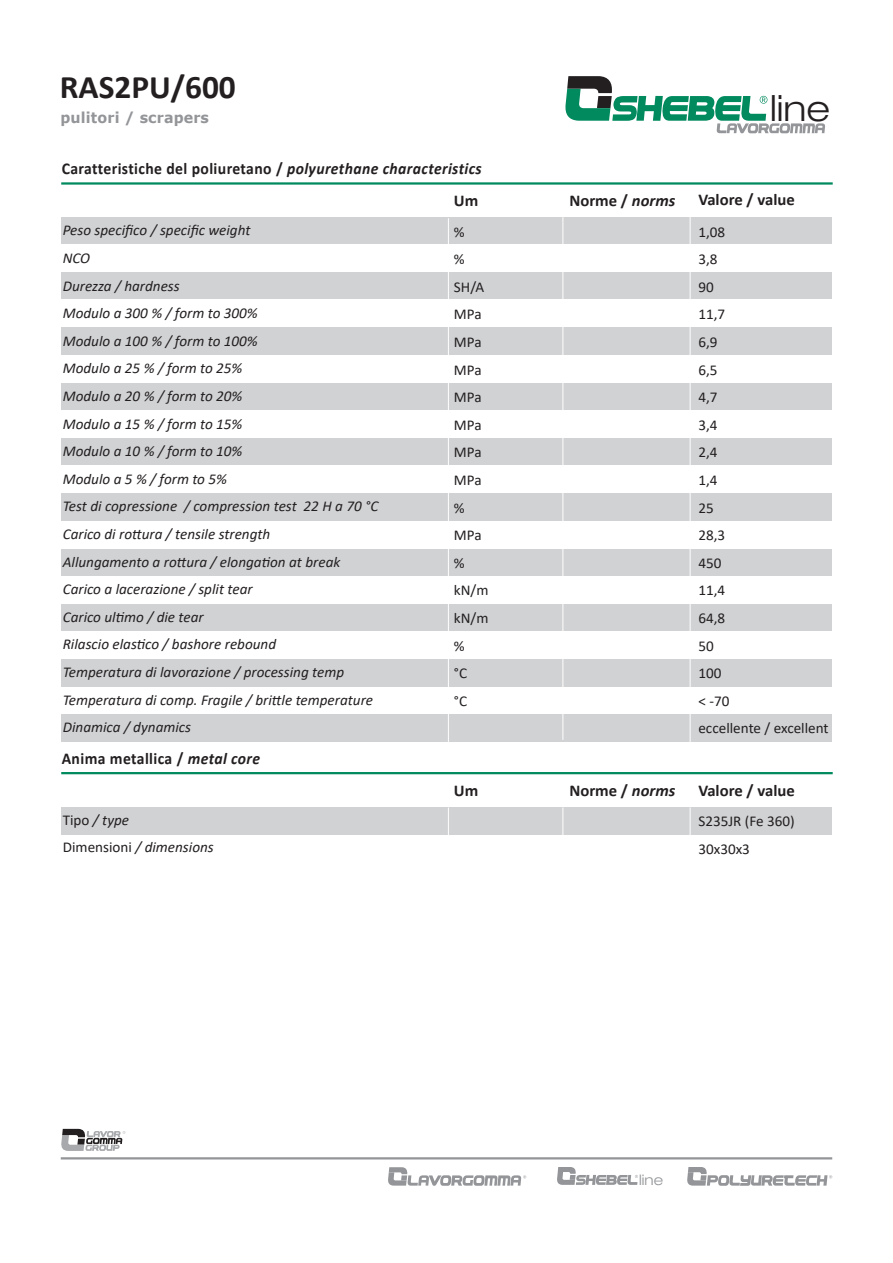
<style>
.page{position:relative;width:893px;height:1263px;background:#fff}
.page>*{position:absolute;margin:0;border:0;box-sizing:border-box;transform-origin:0 0}
.t1{font:300 expanded 36px "Helvetica Neue LT Std";color:#231f20}
.t2{font:700 33px "Calibri";color:#231f20}
.t3{font:700 16.5px "Calibri";letter-spacing:.015em;color:#231f20;scale:.95 1}
.t4{font:700 16.5px "Calibri";letter-spacing:.015em;color:#231f20}
.t5{font:italic 15px "Calibri";color:#231f20}
.t6{font:15px "Calibri";color:#231f20}
.t7{font:700 15px "Verdana";letter-spacing:.01em;color:#939598;scale:.95 1}
.t8{font:300 expanded 14.55px "Helvetica Neue LT Std";color:#939598}
.s1{font-style:italic}
.s2{font-style:normal}
</style>
<div class="page">
<div style="left:61px;top:383px;width:771px;height:27px;background:#d1d2d4"></div>
<div style="left:61px;top:548px;width:771px;height:28px;background:#d1d2d4"></div>
<div style="left:61px;top:714px;width:771px;height:28px;background:#d1d2d4"></div>
<div style="left:61px;top:217px;width:771px;height:27px;background:#d1d2d4"></div>
<div style="left:61px;top:807px;width:771px;height:28px;background:#d1d2d4"></div>
<div style="left:61px;top:272px;width:771px;height:28px;background:#d1d2d4"></div>
<div style="left:61px;top:438px;width:771px;height:27px;background:#d1d2d4"></div>
<div style="left:61px;top:604px;width:771px;height:27px;background:#d1d2d4"></div>
<div style="left:61px;top:327px;width:771px;height:28px;background:#d1d2d4"></div>
<div style="left:61px;top:493px;width:771px;height:28px;background:#d1d2d4"></div>
<div style="left:61px;top:659px;width:771px;height:28px;background:#d1d2d4"></div>
<hr style="left:448px;top:218px;width:1px;height:524px;background:#fff">
<hr style="left:448px;top:807px;width:1px;height:50px;background:#fff">
<hr style="left:562px;top:217px;width:1px;height:523px;background:#fff">
<hr style="left:562px;top:807px;width:1px;height:49px;background:#fff">
<hr style="left:690px;top:217px;width:1px;height:525px;background:#fff">
<hr style="left:690px;top:807px;width:1px;height:50px;background:#fff">
<hr style="left:61px;top:1157px;width:771px;height:2px;background:#939598">
<svg style="left:61px;top:1129px;width:64px;height:22px"></svg>
<svg style="left:388px;top:1167px;width:138px;height:19px"></svg>
<svg style="left:557px;top:1167px;width:81px;height:18px"></svg>
<svg style="left:687px;top:1167px;width:145px;height:19px"></svg>
<hr style="left:61px;top:182px;width:772px;height:3px;background:#008a5e">
<hr style="left:61px;top:772px;width:772px;height:2px;background:#008a5e">
<svg style="left:565px;top:76px;width:260px;height:57px"></svg>
<p class="t2" style="left:60px;top:63px;width:178px">RAS2PU/600</p>
<p class="t7" style="left:60px;top:107px;width:158px">pulitori / scrapers</p>
<p class="t3" style="left:62px;top:157px;width:444px">Caratteristiche del poliuretano / <span class="s1">polyurethane characteristics</span></p>
<p class="t5" style="left:63px;top:220px;width:189px">Peso specifico / specific weight</p>
<p class="t5" style="left:63px;top:248px;width:29px">NCO</p>
<p class="t5" style="left:63px;top:275px;width:118px">Durezza / hardness</p>
<p class="t5" style="left:63px;top:303px;width:196px">Modulo a 300 % / form to 300%</p>
<p class="t5" style="left:63px;top:330px;width:196px">Modulo a 100 % / form to 100%</p>
<p class="t5" style="left:63px;top:358px;width:181px">Modulo a 25 % / form to 25%</p>
<p class="t5" style="left:63px;top:386px;width:181px">Modulo a 20 % / form to 20%</p>
<p class="t5" style="left:63px;top:413px;width:181px">Modulo a 15 % / form to 15%</p>
<p class="t5" style="left:63px;top:441px;width:181px">Modulo a 10 % / form to 10%</p>
<p class="t5" style="left:63px;top:468px;width:166px">Modulo a 5 % / form to 5%</p>
<p class="t5" style="left:63px;top:496px;width:317px">Test di copressione / compression test 22 H a 70 °C</p>
<p class="t5" style="left:63px;top:524px;width:209px">Carico di rottura / tensile strength</p>
<p class="t5" style="left:63px;top:551px;width:279px">Allungamento a rottura / elongation at break</p>
<p class="t5" style="left:63px;top:579px;width:191px">Carico a lacerazione / split tear</p>
<p class="t5" style="left:63px;top:606px;width:142px">Carico ultimo / die tear</p>
<p class="t5" style="left:63px;top:634px;width:215px">Rilascio elastico / bashore rebound</p>
<p class="t5" style="left:63px;top:662px;width:283px">Temperatura di lavorazione / processing temp</p>
<p class="t5" style="left:63px;top:689px;width:312px">Temperatura di comp. Fragile / brittle temperature</p>
<p class="t5" style="left:63px;top:717px;width:130px">Dinamica / dynamics</p>
<p class="t3" style="left:62px;top:747px;width:210px">Anima metallica / <span class="s1">metal core</span></p>
<p class="t5" style="left:63px;top:810px;width:68px"><span class="s2">Tipo</span> / type</p>
<p class="t5" style="left:63px;top:837px;width:153px"><span class="s2">Dimensioni</span> / dimensions</p>
<p class="t4" style="left:454px;top:188px;width:26px">Um</p>
<p class="t6" style="left:454px;top:221px;width:12px">%</p>
<p class="t6" style="left:454px;top:249px;width:12px">%</p>
<p class="t6" style="left:454px;top:276px;width:32px">SH/A</p>
<p class="t6" style="left:454px;top:304px;width:29px">MPa</p>
<p class="t6" style="left:454px;top:331px;width:29px">MPa</p>
<p class="t6" style="left:454px;top:359px;width:29px">MPa</p>
<p class="t6" style="left:454px;top:387px;width:29px">MPa</p>
<p class="t6" style="left:454px;top:414px;width:29px">MPa</p>
<p class="t6" style="left:454px;top:442px;width:29px">MPa</p>
<p class="t6" style="left:454px;top:469px;width:29px">MPa</p>
<p class="t6" style="left:454px;top:497px;width:12px">%</p>
<p class="t6" style="left:454px;top:525px;width:29px">MPa</p>
<p class="t6" style="left:454px;top:552px;width:12px">%</p>
<p class="t6" style="left:454px;top:580px;width:36px">kN/m</p>
<p class="t6" style="left:454px;top:607px;width:36px">kN/m</p>
<p class="t6" style="left:454px;top:635px;width:12px">%</p>
<p class="t6" style="left:454px;top:663px;width:15px">°C</p>
<p class="t6" style="left:454px;top:690px;width:15px">°C</p>
<p class="t4" style="left:454px;top:779px;width:26px">Um</p>
<p class="t1" style="left:770px;top:87px;width:61px">line</p>
<p class="t4" style="left:569px;top:188px;width:107px">Norme / <span class="s1">norms</span></p>
<p class="t4" style="left:569px;top:779px;width:107px">Norme / <span class="s1">norms</span></p>
<p class="t4" style="left:698px;top:188px;width:98px">Valore / value</p>
<p class="t6" style="left:698px;top:221px;width:28px">1,08</p>
<p class="t6" style="left:698px;top:249px;width:21px">3,8</p>
<p class="t6" style="left:698px;top:276px;width:17px">90</p>
<p class="t6" style="left:698px;top:304px;width:28px">11,7</p>
<p class="t6" style="left:698px;top:331px;width:21px">6,9</p>
<p class="t6" style="left:698px;top:359px;width:21px">6,5</p>
<p class="t6" style="left:698px;top:387px;width:21px">4,7</p>
<p class="t6" style="left:698px;top:414px;width:21px">3,4</p>
<p class="t6" style="left:698px;top:442px;width:21px">2,4</p>
<p class="t6" style="left:698px;top:469px;width:21px">1,4</p>
<p class="t6" style="left:698px;top:497px;width:17px">25</p>
<p class="t6" style="left:698px;top:525px;width:28px">28,3</p>
<p class="t6" style="left:698px;top:552px;width:25px">450</p>
<p class="t6" style="left:698px;top:580px;width:28px">11,4</p>
<p class="t6" style="left:698px;top:607px;width:28px">64,8</p>
<p class="t6" style="left:698px;top:635px;width:17px">50</p>
<p class="t6" style="left:698px;top:663px;width:25px">100</p>
<p class="t6" style="left:698px;top:690px;width:32px">&lt; -70</p>
<p class="t6" style="left:698px;top:718px;width:132px">eccellente / excellent</p>
<p class="t4" style="left:698px;top:778px;width:98px">Valore / value</p>
<p class="t6" style="left:698px;top:811px;width:98px">S235JR (Fe 360)</p>
<p class="t6" style="left:698px;top:838px;width:53px">30x30x3</p>
<p class="t8" style="left:639px;top:1171px;width:25px">line</p>
</div>
